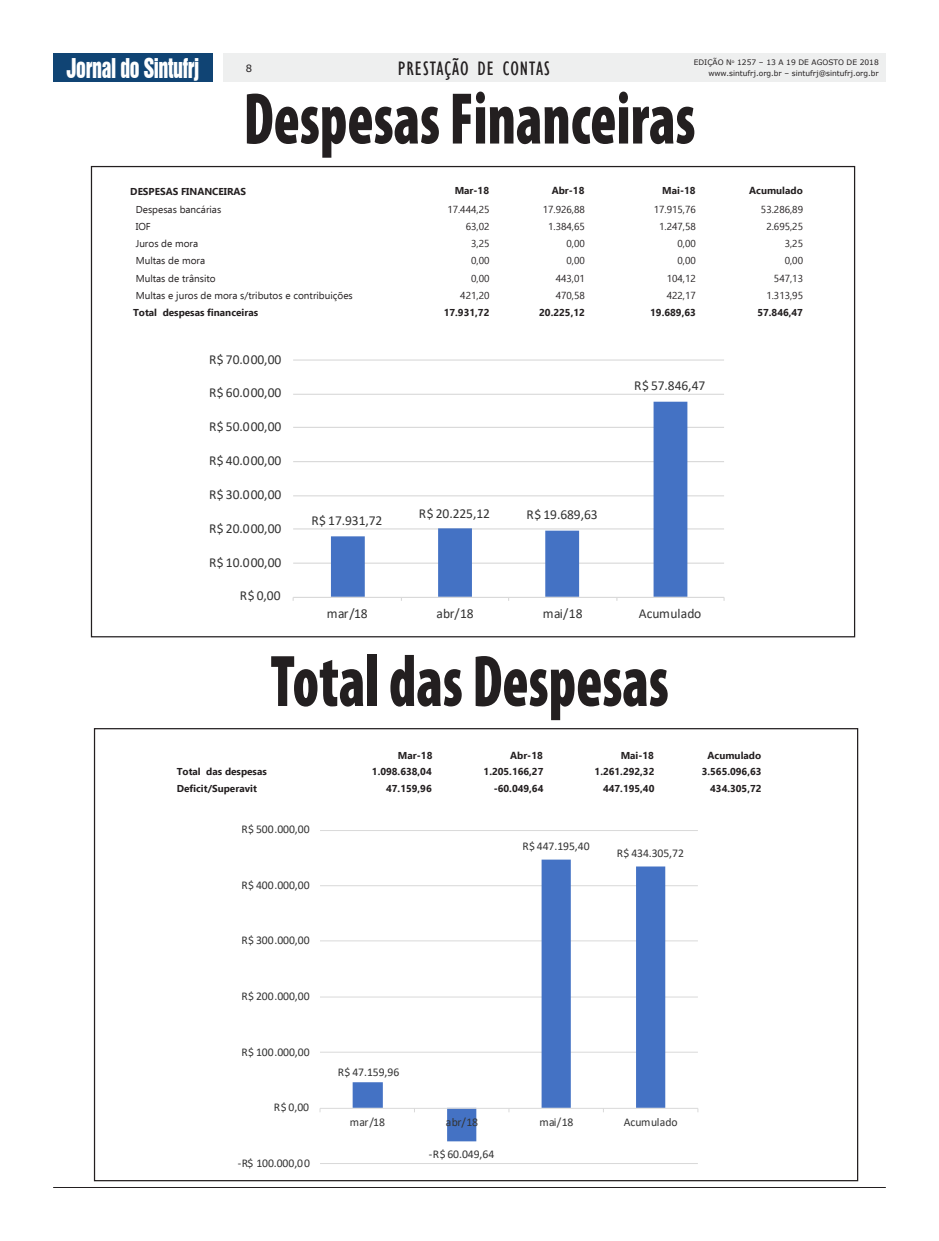
<style>
.page{position:relative;width:939px;height:1241px;background:#fff}
.page>*{position:absolute;margin:0;border:0;box-sizing:border-box;transform-origin:0 0}
.Titulo_Miolo{font:900 condensed 73.75px "Myriad Pro";color:#231f20;scale:.8 1}
.t1{font:25px "Swiss 921 BT Regular A";letter-spacing:-.02em;color:#fff;scale:.8 1}
.t2{font:condensed 20px "Gill Sans";letter-spacing:.05em;color:#231f20}
.t3{font:18.75px "Calibri";color:#333}
.t4{font:13.62px "Calibri";letter-spacing:-.005em;color:#333}
.t5{font:11.88px "Calibri";letter-spacing:-.005em;color:#333}
.t6{font:700 10px "Ebrima";color:#231f20}
.t7{font:10px "Ebrima";color:#231f20}
.t8{font:10px "Verdana";color:#231f20}
.t9{font:7.5px/11.2px "Verdana";color:#231f20;text-align:right}
</style>
<div class="page">
<hr style="left:53px;top:1186px;width:833px;height:1px;background:#231f20">
<div style="left:223px;top:53px;width:663px;height:28px;background:#eeefef"></div>
<div style="left:53px;top:53px;width:160px;height:28px;background:#104474"></div>
<svg style="left:292px;top:359px;width:433px;height:242px"></svg>
<svg style="left:319px;top:830px;width:380px;height:334px"></svg>
<h2 class="t1" style="left:67px;top:51px;width:167px">Jornal do Sintufrj</h2>
<p class="t8" style="left:246px;top:61px;width:8px">8</p>
<h3 class="t2" style="left:398px;top:57px;width:153px">PRESTAÇÃO DE CONTAS</h3>
<p class="Titulo_Miolo" style="left:243px;top:78px;width:566px">Despesas Financeiras</p>
<p class="t9" style="left:694px;top:57px;width:187px">EDIÇÃO N<sup>o</sup> 1257 – 13 A 19 DE AGOSTO DE 2018 www.sintufrj.org.br – sintufrj@sintufrj.org.br</p>
<p class="t6" style="left:455px;top:183px;width:36px">Mar-18</p>
<p class="t6" style="left:552px;top:183px;width:34px">Abr-18</p>
<p class="t6" style="left:662px;top:183px;width:35px">Mai-18</p>
<p class="t6" style="left:749px;top:183px;width:55px">Acumulado</p>
<p class="t6" style="left:130px;top:184px;width:117px">DESPESAS FINANCEIRAS</p>
<p class="t7" style="left:136px;top:202px;width:87px">Despesas bancárias</p>
<p class="t7" style="left:447px;top:202px;width:44px">17.444,25</p>
<p class="t7" style="left:543px;top:202px;width:44px">17.926,88</p>
<p class="t7" style="left:654px;top:202px;width:44px">17.915,76</p>
<p class="t7" style="left:761px;top:202px;width:44px">53.286,89</p>
<p class="t7" style="left:136px;top:219px;width:17px">IOF</p>
<p class="t7" style="left:466px;top:219px;width:25px">63,02</p>
<p class="t7" style="left:548px;top:219px;width:38px">1.384,65</p>
<p class="t7" style="left:659px;top:219px;width:38px">1.247,58</p>
<p class="t7" style="left:766px;top:219px;width:38px">2.695,25</p>
<p class="t7" style="left:136px;top:236px;width:64px">Juros de mora</p>
<p class="t7" style="left:471px;top:236px;width:20px">3,25</p>
<p class="t7" style="left:567px;top:236px;width:20px">0,00</p>
<p class="t7" style="left:678px;top:236px;width:20px">0,00</p>
<p class="t7" style="left:785px;top:236px;width:20px">3,25</p>
<p class="t7" style="left:136px;top:254px;width:71px">Multas de mora</p>
<p class="t7" style="left:471px;top:254px;width:20px">0,00</p>
<p class="t7" style="left:567px;top:254px;width:20px">0,00</p>
<p class="t7" style="left:678px;top:254px;width:20px">0,00</p>
<p class="t7" style="left:785px;top:254px;width:20px">0,00</p>
<p class="t7" style="left:136px;top:271px;width:81px">Multas de trânsito</p>
<p class="t7" style="left:471px;top:271px;width:20px">0,00</p>
<p class="t7" style="left:556px;top:271px;width:31px">443,01</p>
<p class="t7" style="left:667px;top:271px;width:31px">104,12</p>
<p class="t7" style="left:774px;top:271px;width:31px">547,13</p>
<p class="t7" style="left:136px;top:288px;width:219px">Multas e juros de mora s/tributos e contribuições</p>
<p class="t7" style="left:460px;top:288px;width:31px">421,20</p>
<p class="t7" style="left:556px;top:288px;width:31px">470,58</p>
<p class="t7" style="left:667px;top:288px;width:31px">422,17</p>
<p class="t7" style="left:766px;top:288px;width:38px">1.313,95</p>
<p class="t6" style="left:133px;top:305px;width:127px">Total despesas financeiras</p>
<p class="t6" style="left:444px;top:305px;width:47px">17.931,72</p>
<p class="t6" style="left:539px;top:305px;width:47px">20.225,12</p>
<p class="t6" style="left:650px;top:305px;width:47px">19.689,63</p>
<p class="t6" style="left:757px;top:305px;width:47px">57.846,47</p>
<h3 class="t4" style="left:209px;top:349px;width:74px">R$ 70.000,00</h3>
<h3 class="t4" style="left:209px;top:383px;width:74px">R$ 60.000,00</h3>
<h3 class="t4" style="left:209px;top:417px;width:74px">R$ 50.000,00</h3>
<h3 class="t4" style="left:209px;top:451px;width:74px">R$ 40.000,00</h3>
<h3 class="t4" style="left:209px;top:485px;width:74px">R$ 30.000,00</h3>
<h3 class="t4" style="left:209px;top:518px;width:74px">R$ 20.000,00</h3>
<h3 class="t4" style="left:209px;top:552px;width:74px">R$ 10.000,00</h3>
<h3 class="t4" style="left:240px;top:586px;width:42px">R$ 0,00</h3>
<h3 class="t4" style="left:634px;top:376px;width:73px">R$ 57.846,47</h3>
<h3 class="t4" style="left:311px;top:511px;width:73px">R$ 17.931,72</h3>
<h3 class="t4" style="left:419px;top:503px;width:73px">R$ 20.225,12</h3>
<h3 class="t4" style="left:527px;top:505px;width:73px">R$ 19.689,63</h3>
<h3 class="t4" style="left:327px;top:604px;width:42px">mar/18</h3>
<h3 class="t4" style="left:436px;top:604px;width:39px">abr/18</h3>
<h3 class="t4" style="left:543px;top:604px;width:41px">mai/18</h3>
<h3 class="t4" style="left:639px;top:604px;width:64px">Acumulado</h3>
<p class="Titulo_Miolo" style="left:271px;top:640px;width:499px">Total das Despesas</p>
<p class="t6" style="left:398px;top:748px;width:36px">Mar-18</p>
<p class="t6" style="left:510px;top:748px;width:34px">Abr-18</p>
<p class="t6" style="left:621px;top:748px;width:35px">Mai-18</p>
<p class="t6" style="left:708px;top:748px;width:55px">Acumulado</p>
<p class="t6" style="left:177px;top:763px;width:92px">Total das despesas</p>
<p class="t6" style="left:372px;top:763px;width:61px">1.098.638,04</p>
<p class="t6" style="left:484px;top:763px;width:61px">1.205.166,27</p>
<p class="t6" style="left:595px;top:763px;width:61px">1.261.292,32</p>
<p class="t6" style="left:702px;top:763px;width:61px">3.565.096,63</p>
<p class="t6" style="left:177px;top:781px;width:82px">Deficit/Superavit</p>
<p class="t6" style="left:386px;top:781px;width:47px">47.159,96</p>
<p class="t6" style="left:494px;top:781px;width:51px">-60.049,64</p>
<p class="t6" style="left:603px;top:781px;width:53px">447.195,40</p>
<p class="t6" style="left:710px;top:781px;width:53px">434.305,72</p>
<h3 class="t3" style="left:406px;top:776px;width:127px">Superavit/Déficit</h3>
<p class="t5" style="left:241px;top:820px;width:70px">R$ 500.000,00</p>
<p class="t5" style="left:241px;top:876px;width:70px">R$ 400.000,00</p>
<p class="t5" style="left:241px;top:931px;width:70px">R$ 300.000,00</p>
<p class="t5" style="left:241px;top:987px;width:70px">R$ 200.000,00</p>
<p class="t5" style="left:241px;top:1043px;width:70px">R$ 100.000,00</p>
<p class="t5" style="left:274px;top:1098px;width:37px">R$ 0,00</p>
<p class="t5" style="left:238px;top:1154px;width:74px">-R$ 100.000,00</p>
<p class="t5" style="left:338px;top:1063px;width:63px">R$ 47.159,96</p>
<p class="t5" style="left:522px;top:837px;width:69px">R$ 447.195,40</p>
<p class="t5" style="left:617px;top:844px;width:69px">R$ 434.305,72</p>
<p class="t5" style="left:350px;top:1114px;width:37px">mar/18</p>
<p class="t5" style="left:446px;top:1114px;width:34px">abr/18</p>
<p class="t5" style="left:539px;top:1114px;width:36px">mai/18</p>
<p class="t5" style="left:624px;top:1114px;width:55px">Acumulado</p>
<p class="t5" style="left:429px;top:1145px;width:67px">-R$ 60.049,64</p>
</div>
